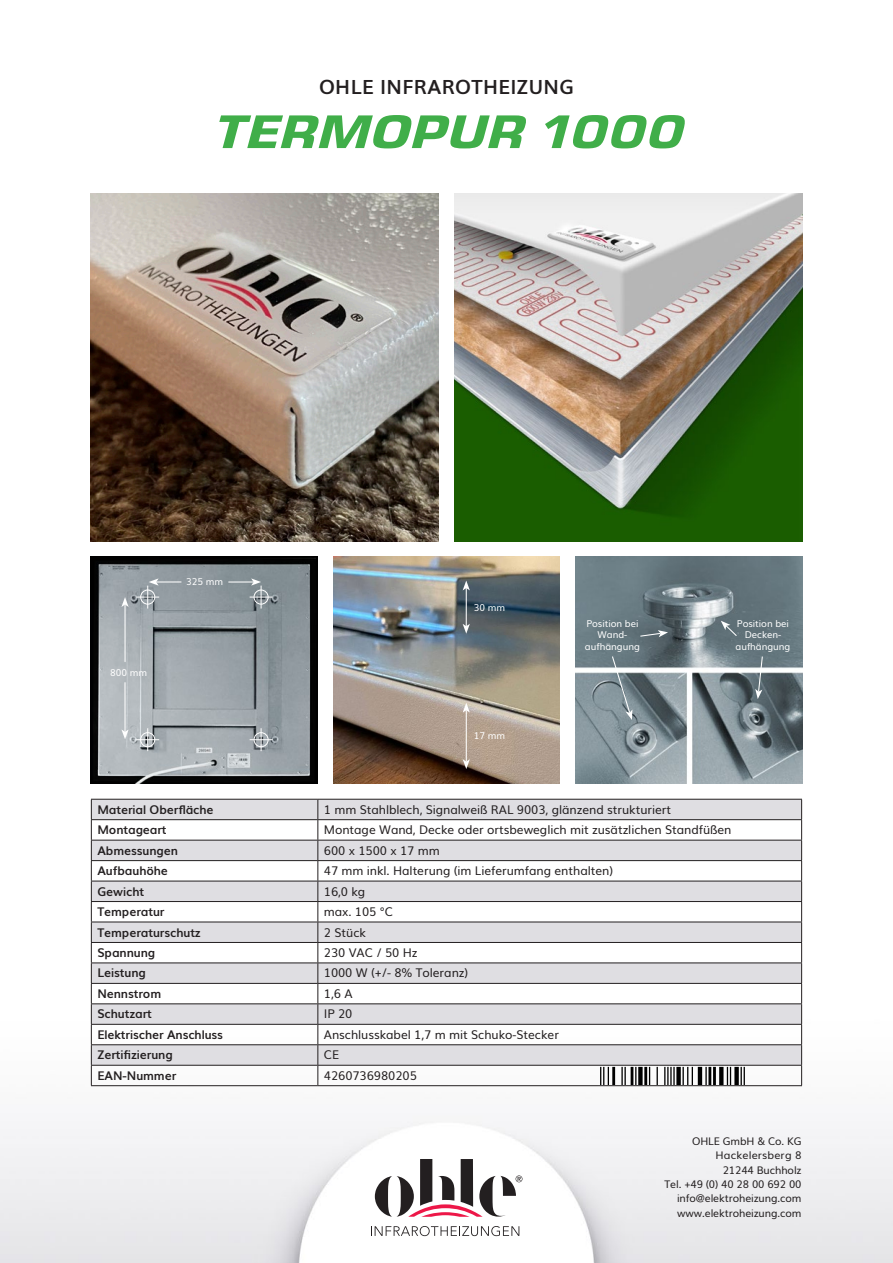
<style>
.page{position:relative;width:893px;height:1263px;background:#fff}
.page>*{position:absolute;margin:0;border:0;box-sizing:border-box;transform-origin:0 0}
.t1{font:italic 700 48px "Eurostile Next For Saturn";color:#40ae49;scale:1.15 1}
.t2{font:700 19.5px "Muli";letter-spacing:.02em;color:#231f20}
.t3{font:12px "Muli";letter-spacing:-.005em;color:#231f20}
.t4{font:700 12px "Muli";letter-spacing:-.005em;color:#231f20}
.t5{font:10.5px "Muli";letter-spacing:-.01em;color:#231f20}
.t6{font:10.5px "Muli";letter-spacing:.01em;color:#231f20}
.t7{font:9.45px/11.4px "Muli";letter-spacing:-.005em;color:#fff;text-align:center}
</style>
<div class="page">
<img style="left:0;top:193px;width:893px;height:1070px">
<svg style="left:371px;top:1226px;width:148px;height:10px"></svg>
<svg style="left:375px;top:1159px;width:147px;height:58px"></svg>
<img style="left:91px;top:557px;width:226px;height:226px">
<img style="left:333px;top:557px;width:227px;height:226px">
<img style="left:575px;top:557px;width:227px;height:226px">
<svg style="left:639px;top:630px;width:29px;height:7px"></svg>
<svg style="left:611px;top:655px;width:21px;height:65px"></svg>
<svg style="left:721px;top:621px;width:17px;height:16px"></svg>
<svg style="left:755px;top:655px;width:8px;height:44px"></svg>
<svg style="left:136px;top:728px;width:23px;height:23px"></svg>
<svg style="left:228px;top:578px;width:45px;height:30px"></svg>
<svg style="left:250px;top:728px;width:23px;height:23px"></svg>
<svg style="left:136px;top:578px;width:45px;height:30px"></svg>
<hr style="left:124px;top:605px;width:2px;height:57px;background:#fff">
<svg style="left:121px;top:597px;width:8px;height:10px"></svg>
<hr style="left:124px;top:682px;width:2px;height:50px;background:#fff">
<svg style="left:121px;top:729px;width:8px;height:10px"></svg>
<hr style="left:466px;top:588px;width:1px;height:38px;background:#fff">
<svg style="left:463px;top:624px;width:7px;height:10px"></svg>
<svg style="left:463px;top:580px;width:7px;height:10px"></svg>
<hr style="left:466px;top:710px;width:1px;height:51px;background:#fff">
<svg style="left:463px;top:759px;width:7px;height:10px"></svg>
<svg style="left:463px;top:703px;width:7px;height:10px"></svg>
<svg style="left:92px;top:800px;width:709px;height:265px;fill:#dfdee2"></svg>
<hr style="left:91px;top:799px;width:227px;height:1px;background:#231f20">
<hr style="left:318px;top:799px;width:484px;height:1px;background:#231f20">
<hr style="left:91px;top:819px;width:227px;height:1px;background:#231f20">
<hr style="left:318px;top:819px;width:484px;height:1px;background:#231f20">
<hr style="left:91px;top:840px;width:227px;height:1px;background:#231f20">
<hr style="left:318px;top:840px;width:484px;height:1px;background:#231f20">
<hr style="left:91px;top:860px;width:227px;height:1px;background:#231f20">
<hr style="left:318px;top:860px;width:484px;height:1px;background:#231f20">
<hr style="left:91px;top:881px;width:227px;height:1px;background:#231f20">
<hr style="left:318px;top:881px;width:484px;height:1px;background:#231f20">
<hr style="left:91px;top:901px;width:227px;height:1px;background:#231f20">
<hr style="left:318px;top:901px;width:484px;height:1px;background:#231f20">
<hr style="left:91px;top:922px;width:227px;height:1px;background:#231f20">
<hr style="left:318px;top:922px;width:484px;height:1px;background:#231f20">
<hr style="left:91px;top:942px;width:227px;height:1px;background:#231f20">
<hr style="left:318px;top:942px;width:484px;height:1px;background:#231f20">
<hr style="left:91px;top:962px;width:227px;height:1px;background:#231f20">
<hr style="left:318px;top:962px;width:484px;height:1px;background:#231f20">
<hr style="left:91px;top:983px;width:227px;height:1px;background:#231f20">
<hr style="left:318px;top:983px;width:484px;height:1px;background:#231f20">
<hr style="left:91px;top:1003px;width:227px;height:1px;background:#231f20">
<hr style="left:318px;top:1003px;width:484px;height:1px;background:#231f20">
<hr style="left:91px;top:1024px;width:227px;height:1px;background:#231f20">
<hr style="left:318px;top:1024px;width:484px;height:1px;background:#231f20">
<hr style="left:91px;top:1044px;width:227px;height:1px;background:#231f20">
<hr style="left:318px;top:1044px;width:484px;height:1px;background:#231f20">
<hr style="left:91px;top:1065px;width:227px;height:1px;background:#231f20">
<svg style="left:91px;top:799px;width:1px;height:286px"></svg>
<hr style="left:318px;top:1065px;width:484px;height:1px;background:#231f20">
<svg style="left:317px;top:799px;width:1px;height:286px"></svg>
<svg style="left:801px;top:799px;width:1px;height:286px"></svg>
<hr style="left:91px;top:1085px;width:227px;height:1px;background:#231f20">
<hr style="left:318px;top:1085px;width:484px;height:1px;background:#231f20">
<svg style="left:600px;top:1067px;width:9px;height:17px"></svg>
<hr style="left:612px;top:1067px;width:3px;height:17px;background:#000">
<svg style="left:621px;top:1067px;width:15px;height:17px"></svg>
<div style="left:638px;top:1067px;width:5px;height:17px;background:#000"></div>
<hr style="left:644px;top:1067px;width:3px;height:17px;background:#000">
<svg style="left:649px;top:1067px;width:1px;height:17px"></svg>
<svg style="left:657px;top:1067px;width:1px;height:17px"></svg>
<svg style="left:664px;top:1067px;width:11px;height:17px"></svg>
<div style="left:676px;top:1067px;width:5px;height:17px;background:#000"></div>
<svg style="left:682px;top:1067px;width:11px;height:17px"></svg>
<hr style="left:698px;top:1067px;width:4px;height:17px;background:#000">
<svg style="left:705px;top:1067px;width:2px;height:17px"></svg>
<hr style="left:708px;top:1067px;width:3px;height:17px;background:#000">
<hr style="left:713px;top:1067px;width:3px;height:17px;background:#000">
<svg style="left:719px;top:1067px;width:4px;height:17px"></svg>
<svg style="left:727px;top:1067px;width:4px;height:17px"></svg>
<div style="left:734px;top:1067px;width:5px;height:17px;background:#000"></div>
<svg style="left:740px;top:1067px;width:5px;height:17px"></svg>
<img style="left:91px;top:193px;width:348px;height:348px">
<img style="left:454px;top:193px;width:348px;height:348px">
<p class="t2" style="left:319px;top:71px;width:257px">OHLE INFRAROTHEIZUNG</p>
<p class="t1" style="left:212px;top:105px;width:423px">TERMOPUR 1000</p>
<p class="t7" style="left:110px;top:666px;width:38px">800 mm</p>
<p class="t7" style="left:186px;top:575px;width:38px">325 mm</p>
<p class="t7" style="left:474px;top:601px;width:33px">30 mm</p>
<p class="t7" style="left:474px;top:729px;width:33px">17 mm</p>
<p class="t7" style="left:586px;top:617px;width:54px">Position bei</p>
<p class="t7" style="left:585px;top:628px;width:56px">Wand&shy;aufhängung</p>
<p class="t7" style="left:737px;top:617px;width:54px">Position bei</p>
<p class="t7" style="left:735px;top:628px;width:56px">Decken&shy;aufhängung</p>
<p class="t4" style="left:97px;top:800px;width:118px">Material Oberfläche</p>
<p class="t3" style="left:324px;top:799px;width:349px">1 mm Stahlblech, Signalweiß RAL 9003, glänzend strukturiert</p>
<p class="t4" style="left:97px;top:820px;width:71px">Montageart</p>
<p class="t3" style="left:324px;top:820px;width:409px">Montage Wand, Decke oder ortsbeweglich mit zusätzlichen Standfüßen</p>
<p class="t4" style="left:97px;top:841px;width:82px">Abmessungen</p>
<p class="t3" style="left:324px;top:840px;width:117px">600 x 1500 x 17 mm</p>
<p class="t4" style="left:97px;top:861px;width:72px">Aufbauhöhe</p>
<p class="t3" style="left:324px;top:861px;width:291px">47 mm inkl. Halterung (im Lieferumfang enthalten)</p>
<p class="t4" style="left:97px;top:882px;width:48px">Gewicht</p>
<p class="t3" style="left:324px;top:881px;width:43px">16,0 kg</p>
<p class="t4" style="left:97px;top:902px;width:69px">Temperatur</p>
<p class="t3" style="left:324px;top:902px;width:71px">max. 105 °C</p>
<p class="t4" style="left:97px;top:922px;width:105px">Temperaturschutz</p>
<p class="t3" style="left:324px;top:922px;width:44px">2 Stück</p>
<p class="t4" style="left:97px;top:943px;width:59px">Spannung</p>
<p class="t3" style="left:324px;top:943px;width:95px">230 VAC / 50 Hz</p>
<p class="t4" style="left:97px;top:963px;width:50px">Leistung</p>
<p class="t3" style="left:324px;top:963px;width:146px">1000 W (+/- 8% Toleranz)</p>
<p class="t4" style="left:97px;top:984px;width:65px">Nennstrom</p>
<p class="t3" style="left:324px;top:984px;width:30px">1,6 A</p>
<p class="t4" style="left:97px;top:1004px;width:56px">Schutzart</p>
<p class="t3" style="left:324px;top:1004px;width:30px">IP 20</p>
<p class="t4" style="left:97px;top:1025px;width:127px">Elektrischer Anschluss</p>
<p class="t3" style="left:324px;top:1025px;width:237px">Anschlusskabel 1,7 m mit Schuko-Stecker</p>
<p class="t4" style="left:97px;top:1045px;width:77px">Zertifizierung</p>
<p class="t3" style="left:324px;top:1045px;width:17px">CE</p>
<p class="t4" style="left:97px;top:1066px;width:80px">EAN-Nummer</p>
<p class="t3" style="left:324px;top:1065px;width:95px">4260736980205</p>
<p class="t5" style="left:692px;top:1132px;width:111px">OHLE GmbH &amp; Co. KG</p>
<p class="t6" style="left:716px;top:1147px;width:87px">Hackelersberg 8</p>
<p class="t5" style="left:723px;top:1161px;width:80px">21244 Buchholz</p>
<p class="t5" style="left:664px;top:1175px;width:138px">Tel. +49 (0) 40 28 00 692 00</p>
<p class="t5" style="left:677px;top:1190px;width:126px">info@elektroheizung.com</p>
<p class="t5" style="left:677px;top:1204px;width:126px">www.elektroheizung.com</p>
</div>
